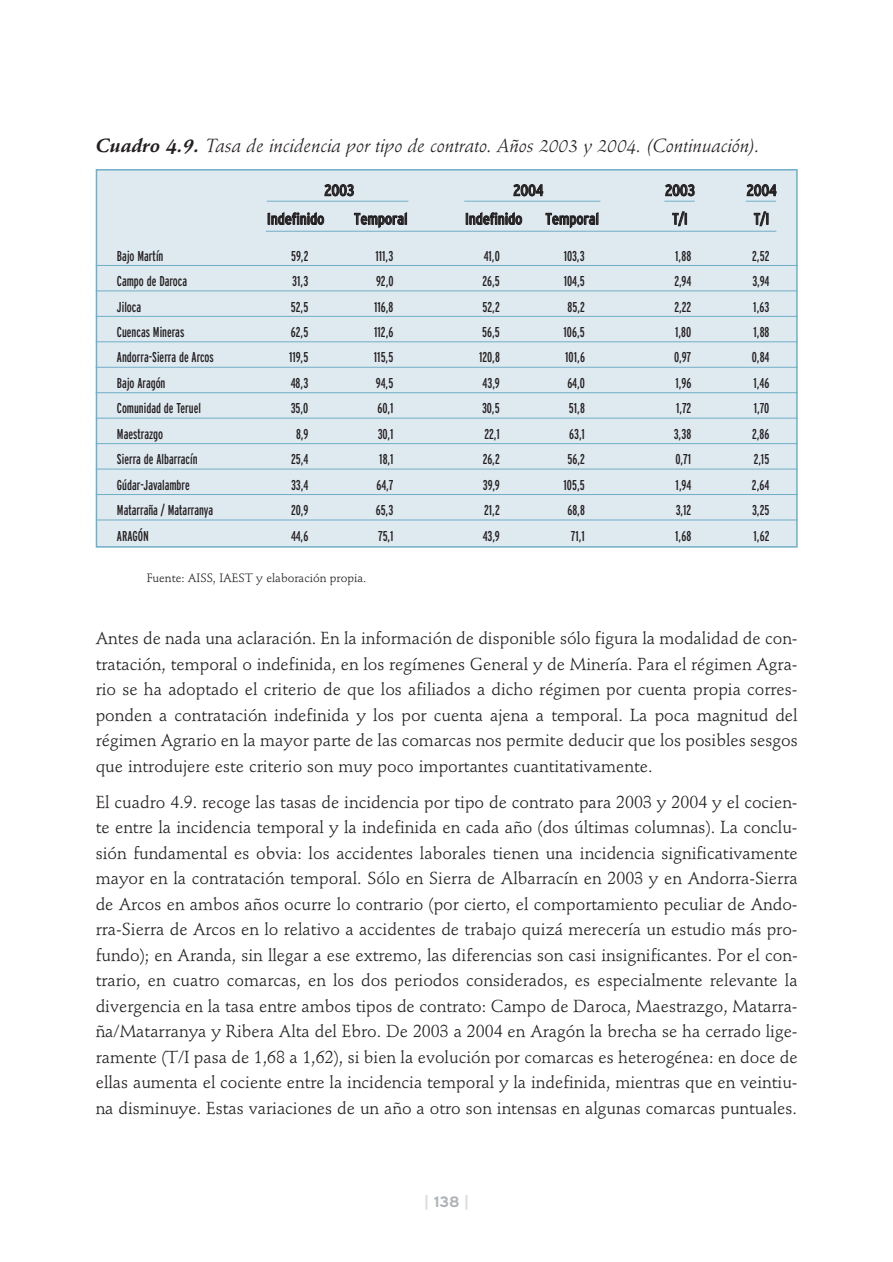
<style>
.page{position:relative;width:893px;height:1262px;background:#fff}
.page>*{position:absolute;margin:0;border:0;box-sizing:border-box;transform-origin:0 0}
.t1{font:italic 18.75px "Stempel Schneidler";color:#231f20}
.t2{font:17.25px/25.5px "Stempel Schneidler";color:#231f20;text-align:justify}
.t3{font:condensed 15.75px "Interstate";letter-spacing:-.005em;color:#231f20}
.t4{font:700 15px "Interstate";color:#aeb3b7}
.t5{font:extra-condensed 14.25px "Interstate";color:#231f20}
.t6{font:12px "Stempel Schneidler";color:#231f20}
.s1{font-weight:700}
.s2{color:#dbdcdd}
</style>
<div class="page">
<div style="left:96px;top:170px;width:700px;height:377px;background:#dfe9f0"></div>
<div style="left:96px;top:169px;width:701px;height:378px;border:2px solid #71aec7"></div>
<hr style="left:266px;top:231px;width:510px;height:1px;background:#71aec7">
<hr style="left:96px;top:265px;width:701px;height:1px;background:#71aec7">
<hr style="left:96px;top:290px;width:701px;height:1px;background:#71aec7">
<hr style="left:96px;top:316px;width:701px;height:1px;background:#71aec7">
<hr style="left:96px;top:341px;width:701px;height:1px;background:#71aec7">
<hr style="left:96px;top:367px;width:701px;height:1px;background:#71aec7">
<hr style="left:96px;top:392px;width:701px;height:1px;background:#71aec7">
<hr style="left:96px;top:418px;width:701px;height:1px;background:#71aec7">
<hr style="left:96px;top:443px;width:701px;height:1px;background:#71aec7">
<hr style="left:96px;top:469px;width:701px;height:1px;background:#71aec7">
<hr style="left:96px;top:494px;width:701px;height:1px;background:#71aec7">
<hr style="left:96px;top:519px;width:701px;height:1px;background:#71aec7">
<hr style="left:267px;top:201px;width:141px;height:1px;background:#71aec7">
<hr style="left:464px;top:201px;width:136px;height:1px;background:#71aec7">
<hr style="left:664px;top:201px;width:30px;height:1px;background:#71aec7">
<hr style="left:745px;top:201px;width:31px;height:1px;background:#71aec7">
<p class="t1" style="left:96px;top:138px;width:665px"><span class="s1">Cuadro 4.9.</span> Tasa de incidencia por tipo de contrato. Años 2003 y 2004. (Continuación).</p>
<p class="t3" style="left:324px;top:184px;width:32px">2003</p>
<p class="t3" style="left:513px;top:184px;width:32px">2004</p>
<p class="t3" style="left:665px;top:184px;width:32px">2003</p>
<p class="t3" style="left:746px;top:184px;width:32px">2004</p>
<p class="t3" style="left:267px;top:213px;width:59px">Indefinido</p>
<p class="t3" style="left:354px;top:213px;width:55px">Temporal</p>
<p class="t3" style="left:465px;top:213px;width:59px">Indefinido</p>
<p class="t3" style="left:545px;top:213px;width:55px">Temporal</p>
<p class="t3" style="left:672px;top:213px;width:17px">T/I</p>
<p class="t3" style="left:753px;top:213px;width:17px">T/I</p>
<p class="t5" style="left:117px;top:250px;width:48px">Bajo Martín</p>
<p class="t5" style="left:291px;top:250px;width:19px">59,2</p>
<p class="t5" style="left:375px;top:250px;width:20px">111,3</p>
<p class="t5" style="left:484px;top:250px;width:18px">41,0</p>
<p class="t5" style="left:563px;top:250px;width:23px">103,3</p>
<p class="t5" style="left:675px;top:250px;width:17px">1,88</p>
<p class="t5" style="left:752px;top:250px;width:19px">2,52</p>
<p class="t5" style="left:117px;top:276px;width:72px">Campo de Daroca</p>
<p class="t5" style="left:292px;top:276px;width:18px">31,3</p>
<p class="t5" style="left:376px;top:276px;width:19px">92,0</p>
<p class="t5" style="left:482px;top:276px;width:19px">26,5</p>
<p class="t5" style="left:563px;top:276px;width:23px">104,5</p>
<p class="t5" style="left:674px;top:276px;width:19px">2,94</p>
<p class="t5" style="left:752px;top:276px;width:19px">3,94</p>
<p class="t5" style="left:117px;top:301px;width:26px">Jiloca</p>
<p class="t5" style="left:291px;top:301px;width:19px">52,5</p>
<p class="t5" style="left:374px;top:301px;width:21px">116,8</p>
<p class="t5" style="left:482px;top:301px;width:19px">52,2</p>
<p class="t5" style="left:567px;top:301px;width:19px">85,2</p>
<p class="t5" style="left:674px;top:301px;width:18px">2,22</p>
<p class="t5" style="left:753px;top:301px;width:18px">1,63</p>
<p class="t5" style="left:117px;top:327px;width:69px">Cuencas Mineras</p>
<p class="t5" style="left:291px;top:327px;width:19px">62,5</p>
<p class="t5" style="left:374px;top:327px;width:21px">112,6</p>
<p class="t5" style="left:482px;top:327px;width:19px">56,5</p>
<p class="t5" style="left:563px;top:327px;width:23px">106,5</p>
<p class="t5" style="left:675px;top:327px;width:18px">1,80</p>
<p class="t5" style="left:753px;top:327px;width:17px">1,88</p>
<p class="t5" style="left:117px;top:352px;width:98px">Andorra-Sierra de Arcos</p>
<p class="t5" style="left:289px;top:352px;width:21px">119,5</p>
<p class="t5" style="left:374px;top:352px;width:21px">115,5</p>
<p class="t5" style="left:479px;top:352px;width:22px">120,8</p>
<p class="t5" style="left:565px;top:352px;width:21px">101,6</p>
<p class="t5" style="left:674px;top:352px;width:19px">0,97</p>
<p class="t5" style="left:751px;top:352px;width:19px">0,84</p>
<p class="t5" style="left:117px;top:377px;width:50px">Bajo Aragón</p>
<p class="t5" style="left:291px;top:377px;width:19px">48,3</p>
<p class="t5" style="left:376px;top:377px;width:19px">94,5</p>
<p class="t5" style="left:482px;top:377px;width:19px">43,9</p>
<p class="t5" style="left:567px;top:377px;width:19px">64,0</p>
<p class="t5" style="left:675px;top:377px;width:17px">1,96</p>
<p class="t5" style="left:753px;top:377px;width:18px">1,46</p>
<p class="t5" style="left:117px;top:403px;width:85px">Comunidad de Teruel</p>
<p class="t5" style="left:291px;top:403px;width:19px">35,0</p>
<p class="t5" style="left:377px;top:403px;width:17px">60,1</p>
<p class="t5" style="left:482px;top:403px;width:19px">30,5</p>
<p class="t5" style="left:568px;top:403px;width:18px">51,8</p>
<p class="t5" style="left:676px;top:403px;width:17px">1,72</p>
<p class="t5" style="left:753px;top:403px;width:17px">1,70</p>
<p class="t5" style="left:117px;top:428px;width:48px">Maestrazgo</p>
<p class="t5" style="left:296px;top:428px;width:14px">8,9</p>
<p class="t5" style="left:378px;top:428px;width:17px">30,1</p>
<p class="t5" style="left:484px;top:428px;width:17px">22,1</p>
<p class="t5" style="left:569px;top:428px;width:17px">63,1</p>
<p class="t5" style="left:673px;top:428px;width:19px">3,38</p>
<p class="t5" style="left:752px;top:428px;width:19px">2,86</p>
<p class="t5" style="left:117px;top:454px;width:82px">Sierra de Albarracín</p>
<p class="t5" style="left:291px;top:454px;width:19px">25,4</p>
<p class="t5" style="left:379px;top:454px;width:16px">18,1</p>
<p class="t5" style="left:483px;top:454px;width:19px">26,2</p>
<p class="t5" style="left:567px;top:454px;width:19px">56,2</p>
<p class="t5" style="left:675px;top:454px;width:17px">0,71</p>
<p class="t5" style="left:753px;top:454px;width:17px">2,15</p>
<p class="t5" style="left:117px;top:479px;width:74px">Gúdar-Javalambre</p>
<p class="t5" style="left:291px;top:479px;width:19px">33,4</p>
<p class="t5" style="left:376px;top:479px;width:19px">64,7</p>
<p class="t5" style="left:483px;top:479px;width:19px">39,9</p>
<p class="t5" style="left:563px;top:479px;width:23px">105,5</p>
<p class="t5" style="left:675px;top:479px;width:17px">1,94</p>
<p class="t5" style="left:752px;top:479px;width:19px">2,64</p>
<p class="t5" style="left:117px;top:505px;width:98px">Matarraña / Matarranya</p>
<p class="t5" style="left:291px;top:505px;width:19px">20,9</p>
<p class="t5" style="left:376px;top:505px;width:19px">65,3</p>
<p class="t5" style="left:484px;top:505px;width:17px">21,2</p>
<p class="t5" style="left:567px;top:505px;width:19px">68,8</p>
<p class="t5" style="left:675px;top:505px;width:17px">3,12</p>
<p class="t5" style="left:752px;top:505px;width:19px">3,25</p>
<p class="t5" style="left:117px;top:530px;width:33px">ARAGÓN</p>
<p class="t5" style="left:291px;top:530px;width:19px">44,6</p>
<p class="t5" style="left:378px;top:530px;width:17px">75,1</p>
<p class="t5" style="left:482px;top:530px;width:19px">43,9</p>
<p class="t5" style="left:570px;top:530px;width:16px">71,1</p>
<p class="t5" style="left:675px;top:530px;width:18px">1,68</p>
<p class="t5" style="left:753px;top:530px;width:17px">1,62</p>
<p class="t6" style="left:147px;top:573px;width:221px">Fuente: AISS, IAEST y elaboración propia.</p>
<p class="t2" style="left:96px;top:627px;width:703px">Antes de nada una aclaración. En la información de disponible sólo figura la modalidad de con&shy;tratación, temporal o indefinida, en los regímenes General y de Minería. Para el régimen Agra&shy;rio se ha adoptado el criterio de que los afiliados a dicho régimen por cuenta propia corres&shy;ponden a contratación indefinida y los por cuenta ajena a temporal. La poca magnitud del régimen Agrario en la mayor parte de las comarcas nos permite deducir que los posibles sesgos que introdujere este criterio son muy poco importantes cuantitativamente.</p>
<p class="t2" style="left:96px;top:791px;width:703px">El cuadro 4.9. recoge las tasas de incidencia por tipo de contrato para 2003 y 2004 y el cocien&shy;te entre la incidencia temporal y la indefinida en cada año (dos últimas columnas). La conclu&shy;sión fundamental es obvia: los accidentes laborales tienen una incidencia significativamente mayor en la contratación temporal. Sólo en Sierra de Albarracín en 2003 y en Andorra-Sierra de Arcos en ambos años ocurre lo contrario (por cierto, el comportamiento peculiar de Ando&shy;rra-Sierra de Arcos en lo relativo a accidentes de trabajo quizá merecería un estudio más pro&shy;fundo); en Aranda, sin llegar a ese extremo, las diferencias son casi insignificantes. Por el con&shy;trario, en cuatro comarcas, en los dos periodos considerados, es especialmente relevante la divergencia en la tasa entre ambos tipos de contrato: Campo de Daroca, Maestrazgo, Matarra&shy;ña/Matarranya y Ribera Alta del Ebro. De 2003 a 2004 en Aragón la brecha se ha cerrado lige&shy;ramente (T/I pasa de 1,68 a 1,62), si bien la evolución por comarcas es heterogénea: en doce de ellas aumenta el cociente entre la incidencia temporal y la indefinida, mientras que en veintiu&shy;na disminuye. Estas variaciones de un año a otro son intensas en algunas comarcas puntuales.</p>
<p class="t4" style="left:424px;top:1196px;width:46px"><span class="s2">|</span> 138 <span class="s2">|</span></p>
</div>
